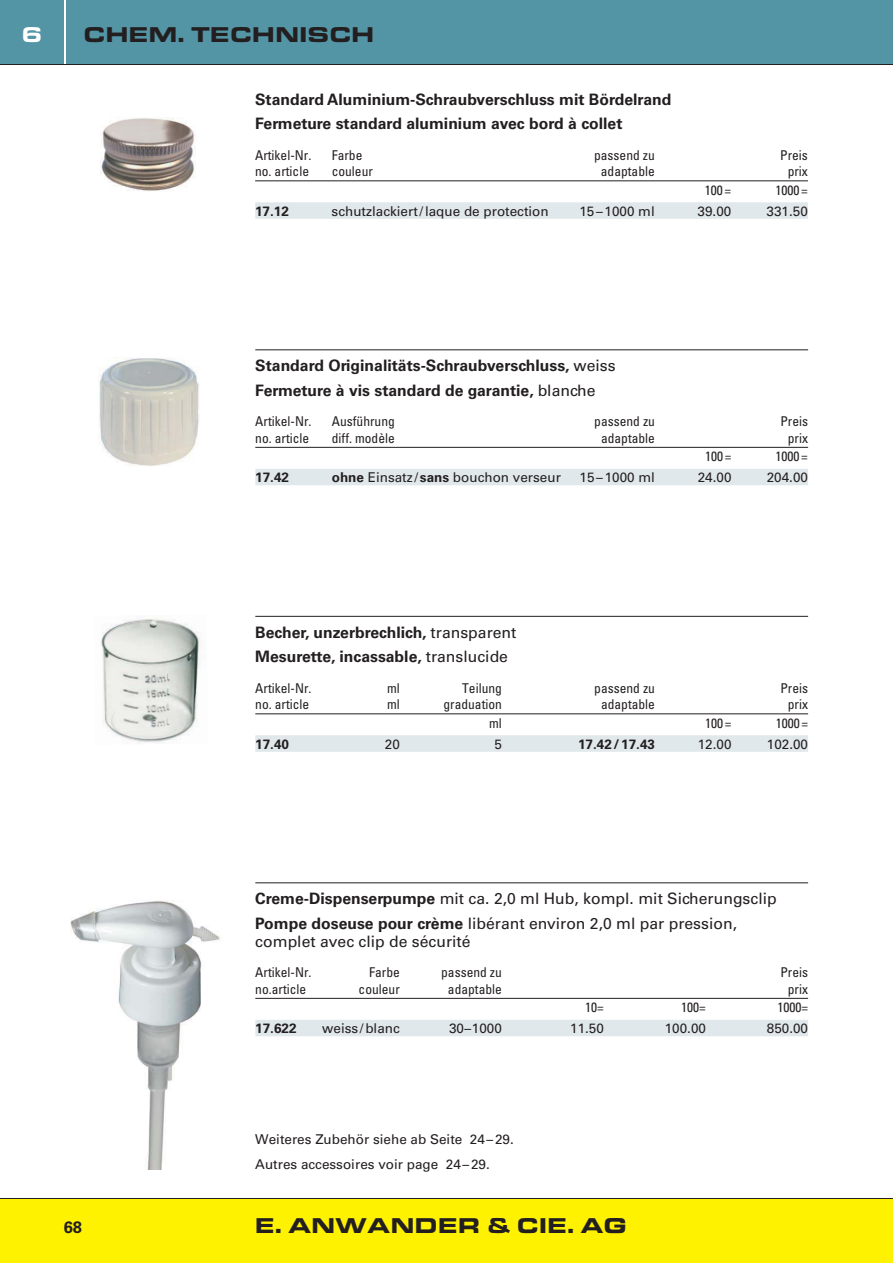
<style>
.page{position:relative;width:893px;height:1263px;background:#fff}
.page>*{position:absolute;margin:0;border:0;box-sizing:border-box;transform-origin:0 0}
.t1{font:700 expanded 21px "Eurostile BQ";color:#231f20}
.t2{font:700 expanded 21px "Eurostile BQ";color:#fff}
.t3{font:700 16.5px "Univers LT Std";color:#231f20}
.t4{font:700 15.75px/24.5px "Univers LT Std";color:#231f20}
.t5{font:15.75px/24.5px "Univers LT Std";color:#231f20}
.t6{font:condensed 13.5px "Univers LT Std";color:#231f20}
.t7{font:13.5px/25px "Univers LT Std";color:#231f20}
.t8{font:700 13.5px "Univers LT Std";color:#231f20}
.s1{font-weight:400}
.s2{font-weight:700}
</style>
<div class="page">
<div style="left:67px;top:0;width:826px;height:64px;background:#5394a5"></div>
<div style="left:0;top:1199px;width:893px;height:64px;background:#fff200"></div>
<div style="left:0;top:0;width:64px;height:64px;background:#5394a5"></div>
<hr style="left:0;top:1198px;width:893px;height:1px;background:#231f20">
<hr style="left:0;top:64px;width:893px;height:1px;background:#231f20">
<hr style="left:255px;top:349px;width:553px;height:1px;background:#231f20">
<hr style="left:255px;top:447px;width:553px;height:1px;background:#231f20">
<div style="left:255px;top:469px;width:553px;height:16px;background:#e1e8ec"></div>
<img style="left:98px;top:358px;width:101px;height:108px">
<hr style="left:255px;top:181px;width:553px;height:1px;background:#231f20">
<div style="left:255px;top:202px;width:553px;height:17px;background:#e1e8ec"></div>
<img style="left:101px;top:118px;width:95px;height:73px">
<img style="left:101px;top:618px;width:100px;height:126px">
<hr style="left:255px;top:616px;width:553px;height:1px;background:#231f20">
<hr style="left:255px;top:714px;width:553px;height:1px;background:#231f20">
<div style="left:255px;top:735px;width:553px;height:17px;background:#e1e8ec"></div>
<hr style="left:255px;top:882px;width:553px;height:1px;background:#231f20">
<hr style="left:255px;top:998px;width:553px;height:1px;background:#231f20">
<div style="left:255px;top:1020px;width:553px;height:16px;background:#e1e8ec"></div>
<img style="left:70px;top:901px;width:150px;height:268px">
<h1 class="t2" style="left:22px;top:27px;width:22px">6</h1>
<h1 class="t1" style="left:84px;top:27px;width:292px">CHEM. TECHNISCH</h1>
<p class="t4" style="left:255px;top:88px;width:418px">Standard Aluminium-Schraubverschluss mit Bördelrand<br>Fermeture standard aluminium avec bord à collet</p>
<p class="t6" style="left:255px;top:148px;width:58px">Artikel-Nr.</p>
<p class="t6" style="left:332px;top:148px;width:32px">Farbe</p>
<p class="t6" style="left:594px;top:148px;width:62px">passend zu</p>
<p class="t6" style="left:780px;top:148px;width:29px">Preis</p>
<p class="t6" style="left:255px;top:165px;width:55px">no. article</p>
<p class="t6" style="left:332px;top:165px;width:43px">couleur</p>
<p class="t6" style="left:601px;top:165px;width:55px">adaptable</p>
<p class="t6" style="left:788px;top:165px;width:22px">prix</p>
<p class="t6" style="left:705px;top:184px;width:28px">100 =</p>
<p class="t6" style="left:775px;top:184px;width:34px">1000 =</p>
<p class="t8" style="left:255px;top:204px;width:35px">17.12</p>
<p class="t7" style="left:332px;top:199px;width:219px">schutzlackiert / laque de protection</p>
<p class="t7" style="left:579px;top:199px;width:77px">15 – 1000 ml</p>
<p class="t7" style="left:698px;top:199px;width:35px">39.00</p>
<p class="t7" style="left:767px;top:199px;width:43px">331.50</p>
<p class="t4" style="left:255px;top:354px;width:362px">Standard Originalitäts-Schraubverschluss, <span class="s1">weiss<br></span>Fermeture à vis standard de garantie, <span class="s1">blanche</span></p>
<p class="t6" style="left:255px;top:415px;width:58px">Artikel-Nr.</p>
<p class="t6" style="left:332px;top:415px;width:64px">Ausführung</p>
<p class="t6" style="left:594px;top:415px;width:62px">passend zu</p>
<p class="t6" style="left:780px;top:415px;width:29px">Preis</p>
<p class="t6" style="left:255px;top:431px;width:55px">no. article</p>
<p class="t6" style="left:332px;top:431px;width:64px">diff. modèle</p>
<p class="t6" style="left:601px;top:431px;width:55px">adaptable</p>
<p class="t6" style="left:788px;top:431px;width:22px">prix</p>
<p class="t6" style="left:705px;top:450px;width:28px">100 =</p>
<p class="t6" style="left:776px;top:450px;width:34px">1000 =</p>
<p class="t8" style="left:255px;top:471px;width:35px">17.42</p>
<p class="t7" style="left:332px;top:466px;width:231px"><span class="s2">ohne</span> Einsatz / <span class="s2">sans</span> bouchon verseur</p>
<p class="t7" style="left:580px;top:466px;width:77px">15 – 1000 ml</p>
<p class="t7" style="left:698px;top:466px;width:35px">24.00</p>
<p class="t7" style="left:767px;top:466px;width:43px">204.00</p>
<p class="t4" style="left:255px;top:621px;width:263px">Becher, unzerbrechlich, <span class="s1">transparent<br></span>Mesurette, incassable, <span class="s1">translucide</span></p>
<p class="t6" style="left:255px;top:681px;width:58px">Artikel-Nr.</p>
<p class="t6" style="left:387px;top:681px;width:14px">ml</p>
<p class="t6" style="left:462px;top:681px;width:41px">Teilung</p>
<p class="t6" style="left:594px;top:681px;width:62px">passend zu</p>
<p class="t6" style="left:780px;top:681px;width:29px">Preis</p>
<p class="t6" style="left:255px;top:698px;width:55px">no. article</p>
<p class="t6" style="left:387px;top:698px;width:14px">ml</p>
<p class="t6" style="left:443px;top:698px;width:60px">graduation</p>
<p class="t6" style="left:601px;top:698px;width:55px">adaptable</p>
<p class="t6" style="left:788px;top:698px;width:22px">prix</p>
<p class="t6" style="left:489px;top:717px;width:14px">ml</p>
<p class="t6" style="left:705px;top:717px;width:28px">100 =</p>
<p class="t6" style="left:776px;top:717px;width:34px">1000 =</p>
<p class="t8" style="left:255px;top:737px;width:35px">17.40</p>
<p class="t7" style="left:385px;top:732px;width:17px">20</p>
<p class="t7" style="left:494px;top:732px;width:9px">5</p>
<p class="t8" style="left:578px;top:737px;width:78px">17.42 / 17.43</p>
<p class="t7" style="left:698px;top:732px;width:35px">12.00</p>
<p class="t7" style="left:767px;top:732px;width:43px">102.00</p>
<p class="t5" style="left:255px;top:888px;width:523px"><span class="s2">Creme-Dispenserpumpe</span> mit ca. 2,0 ml Hub, kompl. mit Sicherungsclip<br><span class="s2">Pompe doseuse pour crème</span> libérant environ 2,0 ml par pression,</p>
<p class="t5" style="left:255px;top:930px;width:217px">complet avec clip de sécurité</p>
<p class="t6" style="left:255px;top:966px;width:58px">Artikel-Nr.</p>
<p class="t6" style="left:369px;top:966px;width:32px">Farbe</p>
<p class="t6" style="left:441px;top:966px;width:62px">passend zu</p>
<p class="t6" style="left:780px;top:966px;width:29px">Preis</p>
<p class="t6" style="left:255px;top:982px;width:52px">no.article</p>
<p class="t6" style="left:359px;top:982px;width:43px">couleur</p>
<p class="t6" style="left:448px;top:982px;width:55px">adaptable</p>
<p class="t6" style="left:788px;top:982px;width:22px">prix</p>
<p class="t6" style="left:585px;top:1001px;width:20px">10=</p>
<p class="t6" style="left:681px;top:1001px;width:26px">100=</p>
<p class="t6" style="left:777px;top:1001px;width:32px">1000=</p>
<p class="t8" style="left:255px;top:1022px;width:43px">17.622</p>
<p class="t7" style="left:322px;top:1017px;width:79px">weiss / blanc</p>
<p class="t7" style="left:449px;top:1017px;width:54px">30 – 1000</p>
<p class="t7" style="left:570px;top:1017px;width:35px">11.50</p>
<p class="t7" style="left:665px;top:1017px;width:43px">100.00</p>
<p class="t7" style="left:767px;top:1017px;width:43px">850.00</p>
<p class="t7" style="left:255px;top:1128px;width:260px">Weiteres Zubehör siehe ab Seite 24 – 29.<br>Autres accessoires voir page 24 – 29.</p>
<p class="t3" style="left:64px;top:1219px;width:20px">68</p>
<h1 class="t1" style="left:255px;top:1218px;width:373px">E. ANWANDER &amp; CIE. AG</h1>
</div>
